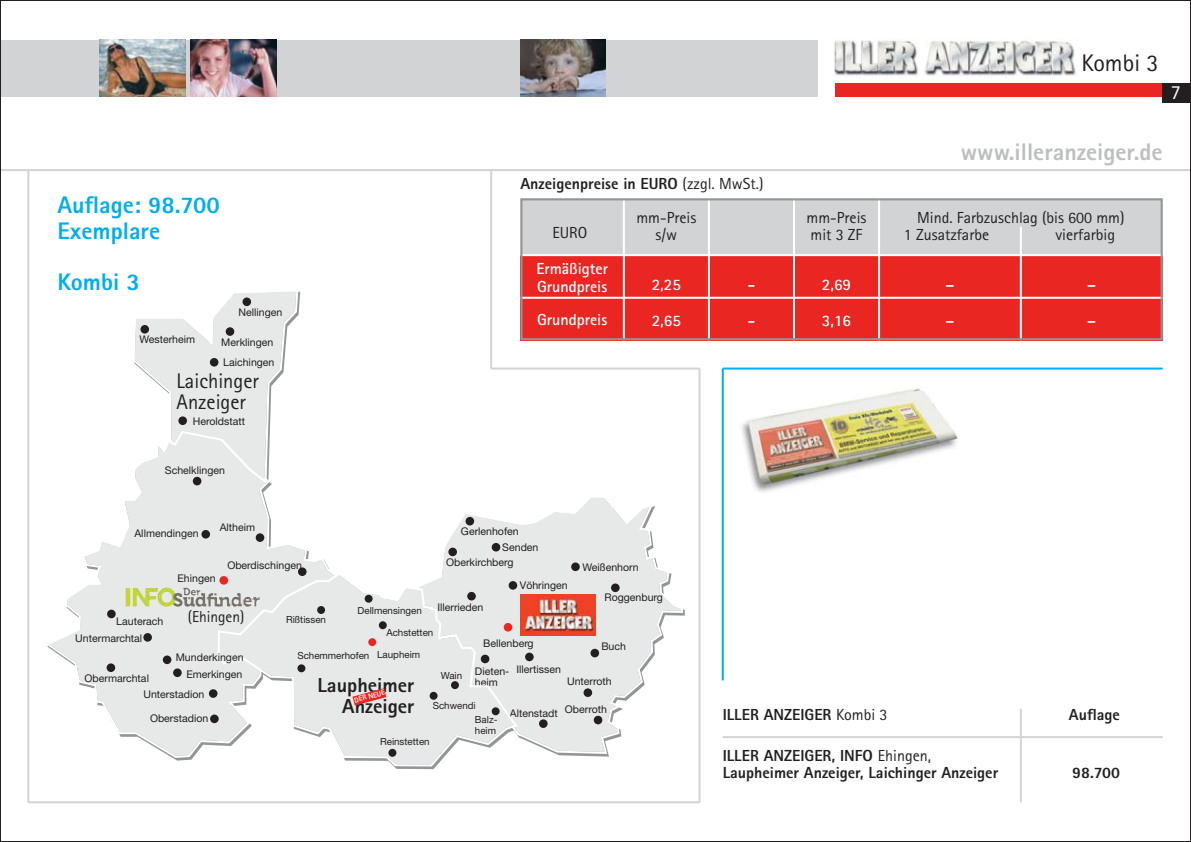
<style>
.page{position:relative;width:1191px;height:842px;background:#fff}
.page>*{position:absolute;margin:0;border:0;box-sizing:border-box;transform-origin:0 0}
.t1{font:800 24px/25.6px "Rotis Sans Serif";color:#00aeef}
.t2{font:800 24px "Rotis Sans Serif";color:#bcbec0}
.t3{font:24px "Rotis Sans Serif";color:#231f20}
.t4{font:21.2px/21.2px "Rotis Sans Serif";color:#231f20}
.t5{font:800 20.2px/21.6px "Rotis Sans Serif";color:#231f20;text-align:right}
.t6{font:20px "Rotis Sans Serif";color:#fff}
.t7{font:800 16px/17.2px "Rotis Sans Serif";color:#231f20}
.t8{font:16px/17.2px "Rotis Sans Serif";color:#231f20}
.t9{font:700 16px/17.2px "Rotis Sans Serif";color:#fff}
.t10{font:15.8px "Rotis Sans Serif";color:#231f20}
.t11{font:10.6px/19.8px "Helvetica Neue";color:#231f20}
.t12{font:9.8px/10.4px "Helvetica Neue";color:#231f20}
.t13{font:800 7.4px "Rotis Sans Serif";color:#fff}
.s1{font-weight:400}
</style>
<div class="page">
<img style="left:834px;top:40px;width:242px;height:38px">
<div style="left:835px;top:83px;width:346px;height:13px;background:#ea2622"></div>
<div style="left:1162px;top:83px;width:29px;height:20px;background:#231f20"></div>
<div style="left:0;top:40px;width:818px;height:56px;background:#d1d3d4"></div>
<hr style="left:0;top:169px;width:1191px;height:2px;background:#d1d3d4">
<hr style="left:27px;top:170px;width:2px;height:632px;background:#d1d3d4">
<hr style="left:28px;top:801px;width:671px;height:2px;background:#d1d3d4">
<hr style="left:698px;top:369px;width:2px;height:433px;background:#d1d3d4">
<hr style="left:491px;top:368px;width:208px;height:2px;background:#d1d3d4">
<hr style="left:490px;top:170px;width:2px;height:199px;background:#d1d3d4">
<img style="left:742px;top:387px;width:216px;height:105px">
<hr style="left:722px;top:369px;width:2px;height:311px;background:#00aeef">
<hr style="left:722px;top:368px;width:440px;height:2px;background:#00aeef">
<div style="left:520px;top:198px;width:642px;height:57px;background:#d1d3d4"></div>
<div style="left:520px;top:255px;width:642px;height:85px;background:#ea2622"></div>
<hr style="left:623px;top:198px;width:2px;height:142px;background:#fff">
<hr style="left:708px;top:198px;width:2px;height:142px;background:#fff">
<hr style="left:793px;top:198px;width:2px;height:142px;background:#fff">
<hr style="left:878px;top:198px;width:2px;height:142px;background:#fff">
<hr style="left:520px;top:297px;width:642px;height:2px;background:#fff">
<hr style="left:1019px;top:227px;width:2px;height:113px;background:#fff">
<hr style="left:520px;top:254px;width:642px;height:2px;background:#fff">
<div style="left:520px;top:198px;width:642px;height:142px;border:2px solid #939598"></div>
<hr style="left:722px;top:736px;width:440px;height:2px;background:#d1d3d4">
<hr style="left:1019px;top:709px;width:2px;height:93px;background:#d1d3d4">
<img style="left:100px;top:40px;width:85px;height:56px">
<img style="left:190px;top:40px;width:87px;height:56px">
<img style="left:520px;top:40px;width:85px;height:56px">
<svg style="left:442px;top:498px;width:241px;height:256px"></svg>
<svg style="left:47px;top:486px;width:283px;height:272px"></svg>
<div style="left:492px;top:543px;width:8px;height:8px;background:#231f20;border-radius:50%"></div>
<div style="left:465px;top:517px;width:9px;height:8px;background:#231f20;border-radius:50%"></div>
<div style="left:448px;top:548px;width:9px;height:8px;background:#231f20;border-radius:50%"></div>
<div style="left:525px;top:653px;width:8px;height:8px;background:#231f20;border-radius:50%"></div>
<div style="left:571px;top:562px;width:9px;height:9px;background:#231f20;border-radius:50%"></div>
<div style="left:611px;top:583px;width:8px;height:9px;background:#231f20;border-radius:50%"></div>
<div style="left:590px;top:649px;width:9px;height:8px;background:#231f20;border-radius:50%"></div>
<div style="left:583px;top:688px;width:9px;height:9px;background:#231f20;border-radius:50%"></div>
<div style="left:539px;top:719px;width:8px;height:9px;background:#231f20;border-radius:50%"></div>
<div style="left:594px;top:716px;width:8px;height:8px;background:#231f20;border-radius:50%"></div>
<div style="left:256px;top:533px;width:8px;height:9px;background:#231f20;border-radius:50%"></div>
<div style="left:201px;top:530px;width:9px;height:9px;background:#231f20;border-radius:50%"></div>
<div style="left:298px;top:567px;width:8px;height:9px;background:#231f20;border-radius:50%"></div>
<div style="left:107px;top:610px;width:9px;height:8px;background:#231f20;border-radius:50%"></div>
<div style="left:143px;top:633px;width:9px;height:9px;background:#231f20;border-radius:50%"></div>
<div style="left:163px;top:655px;width:8px;height:9px;background:#231f20;border-radius:50%"></div>
<div style="left:107px;top:663px;width:8px;height:9px;background:#231f20;border-radius:50%"></div>
<div style="left:173px;top:668px;width:9px;height:9px;background:#231f20;border-radius:50%"></div>
<div style="left:209px;top:689px;width:8px;height:9px;background:#231f20;border-radius:50%"></div>
<div style="left:210px;top:714px;width:9px;height:9px;background:#231f20;border-radius:50%"></div>
<img style="left:521px;top:595px;width:74px;height:40px">
<svg style="left:134px;top:291px;width:166px;height:195px"></svg>
<div style="left:140px;top:325px;width:9px;height:9px;background:#231f20;border-radius:50%"></div>
<div style="left:242px;top:297px;width:9px;height:9px;background:#231f20;border-radius:50%"></div>
<div style="left:226px;top:327px;width:8px;height:9px;background:#231f20;border-radius:50%"></div>
<div style="left:210px;top:358px;width:8px;height:9px;background:#231f20;border-radius:50%"></div>
<div style="left:178px;top:416px;width:9px;height:9px;background:#231f20;border-radius:50%"></div>
<svg style="left:218px;top:572px;width:299px;height:194px"></svg>
<div style="left:379px;top:621px;width:8px;height:8px;background:#231f20;border-radius:50%"></div>
<div style="left:365px;top:595px;width:7px;height:8px;background:#231f20;border-radius:50%"></div>
<div style="left:317px;top:606px;width:8px;height:8px;background:#231f20;border-radius:50%"></div>
<div style="left:297px;top:664px;width:8px;height:8px;background:#231f20;border-radius:50%"></div>
<div style="left:451px;top:681px;width:8px;height:8px;background:#231f20;border-radius:50%"></div>
<div style="left:429px;top:692px;width:8px;height:8px;background:#231f20;border-radius:50%"></div>
<div style="left:388px;top:749px;width:8px;height:8px;background:#231f20;border-radius:50%"></div>
<div style="left:492px;top:707px;width:7px;height:8px;background:#231f20;border-radius:50%"></div>
<div style="left:368px;top:638px;width:8px;height:8px;background:#ea2622;border-radius:50%"></div>
<svg style="left:352px;top:688px;width:34px;height:17px"></svg>
<img style="left:126px;top:587px;width:70px;height:19px">
<p class="t1" style="left:57px;top:194px;width:164px">Auflage: 98.700<br>Exemplare</p>
<p class="t1" style="left:57px;top:271px;width:84px">Kombi 3</p>
<p class="t11" style="left:140px;top:330px;width:57px">Westerheim</p>
<p class="t11" style="left:238px;top:304px;width:45px">Nellingen</p>
<p class="t11" style="left:221px;top:333px;width:55px">Merklingen<br>Laichingen</p>
<p class="t4" style="left:177px;top:373px;width:84px">Laichinger<br>Anzeiger</p>
<p class="t11" style="left:193px;top:412px;width:54px">Heroldstatt</p>
<p class="t11" style="left:165px;top:462px;width:62px">Schelklingen</p>
<p class="t3" style="left:1081px;top:55px;width:78px">Kombi 3</p>
<p class="t6" style="left:1170px;top:85px;width:11px">7</p>
<p class="t2" style="left:961px;top:143px;width:203px">www.illeranzeiger.de</p>
<p class="t7" style="left:520px;top:177px;width:244px">Anzeigenpreise in EURO <span class="s1">(zzgl. MwSt.)</span></p>
<p class="t8" style="left:552px;top:225px;width:36px">EURO</p>
<p class="t8" style="left:636px;top:210px;width:61px;text-align:center">mm-Preis s/w</p>
<p class="t8" style="left:806px;top:211px;width:61px">mm-Preis mit 3 ZF</p>
<p class="t8" style="left:904px;top:210px;width:222px;text-indent:13px">Mind. Farbzuschlag (bis 600 mm)<br>1 Zusatzfarbe</p>
<p class="t8" style="left:1055px;top:227px;width:61px">vierfarbig</p>
<p class="t9" style="left:536px;top:262px;width:73px">Ermäßigter<br>Grundpreis</p>
<p class="t9" style="left:537px;top:312px;width:72px">Grundpreis</p>
<p class="t9" style="left:651px;top:278px;width:31px">2,25</p>
<p class="t9" style="left:747px;top:278px;width:9px">-</p>
<p class="t9" style="left:822px;top:278px;width:31px">2,69</p>
<p class="t9" style="left:945px;top:278px;width:10px">–</p>
<p class="t9" style="left:1087px;top:278px;width:10px">–</p>
<p class="t9" style="left:651px;top:313px;width:31px">2,65</p>
<p class="t9" style="left:747px;top:313px;width:9px">-</p>
<p class="t9" style="left:822px;top:313px;width:31px">3,16</p>
<p class="t9" style="left:945px;top:313px;width:10px">–</p>
<p class="t9" style="left:1087px;top:313px;width:10px">–</p>
<p class="t11" style="left:220px;top:518px;width:37px">Altheim</p>
<p class="t11" style="left:227px;top:556px;width:76px">Oberdischingen</p>
<p class="t11" style="left:461px;top:522px;width:59px">Gerlenhofen</p>
<p class="t11" style="left:446px;top:553px;width:69px">Oberkirchberg</p>
<p class="t11" style="left:437px;top:599px;width:47px">Illerrieden</p>
<p class="t11" style="left:134px;top:524px;width:66px">Allmendingen</p>
<p class="t11" style="left:502px;top:538px;width:38px">Senden</p>
<p class="t11" style="left:582px;top:558px;width:58px">Weißenhorn</p>
<p class="t11" style="left:177px;top:569px;width:40px">Ehingen</p>
<p class="t11" style="left:520px;top:576px;width:49px">Vöhringen</p>
<p class="t11" style="left:604px;top:588px;width:60px">Roggenburg</p>
<p class="t11" style="left:601px;top:637px;width:26px">Buch</p>
<p class="t11" style="left:567px;top:673px;width:46px">Unterroth</p>
<p class="t11" style="left:510px;top:704px;width:99px">Altenstadt Oberroth</p>
<p class="t12" style="left:357px;top:606px;width:66px">Dellmensingen</p>
<p class="t10" style="left:188px;top:611px;width:58px">(Ehingen)</p>
<p class="t11" style="left:176px;top:648px;width:69px">Munderkingen</p>
<p class="t12" style="left:286px;top:615px;width:41px">Rißtissen</p>
<p class="t12" style="left:297px;top:651px;width:124px">Schemmerhofen Laupheim</p>
<p class="t11" style="left:75px;top:613px;width:90px;line-height:17.4px;text-indent:41px">Lauterach<br>Untermarchtal</p>
<p class="t11" style="left:85px;top:669px;width:66px">Obermarchtal</p>
<p class="t12" style="left:386px;top:628px;width:49px">Achstetten</p>
<p class="t11" style="left:483px;top:635px;width:52px">Bellenberg</p>
<p class="t11" style="left:475px;top:666px;width:36px;line-height:11.4px">Dieten&shy;heim</p>
<p class="t11" style="left:516px;top:660px;width:46px">Illertissen</p>
<p class="t11" style="left:143px;top:665px;width:100px;text-indent:43px">Emerkingen<br>Unterstadion</p>
<p class="t11" style="left:150px;top:709px;width:60px">Oberstadion</p>
<p class="t12" style="left:441px;top:671px;width:23px">Wain</p>
<p class="t12" style="left:433px;top:701px;width:45px">Schwendi</p>
<p class="t5" style="left:317px;top:676px;width:98px">Laupheimer<br>Anzeiger</p>
<p class="t13" style="left:354px;top:697px;width:33px;rotate:-15deg">DER NEUE</p>
<p class="t12" style="left:475px;top:715px;width:24px">Balz&shy;heim</p>
<p class="t12" style="left:380px;top:737px;width:51px">Reinstetten</p>
<p class="t7" style="left:722px;top:707px;width:166px">ILLER ANZEIGER <span class="s1">Kombi 3</span></p>
<p class="t7" style="left:1069px;top:707px;width:52px">Auflage</p>
<p class="t7" style="left:722px;top:748px;width:277px">ILLER ANZEIGER, INFO <span class="s1">Ehingen,<br></span>Laupheimer Anzeiger, Laichinger Anzeiger</p>
<p class="t7" style="left:1072px;top:766px;width:49px">98.700</p>
</div>
